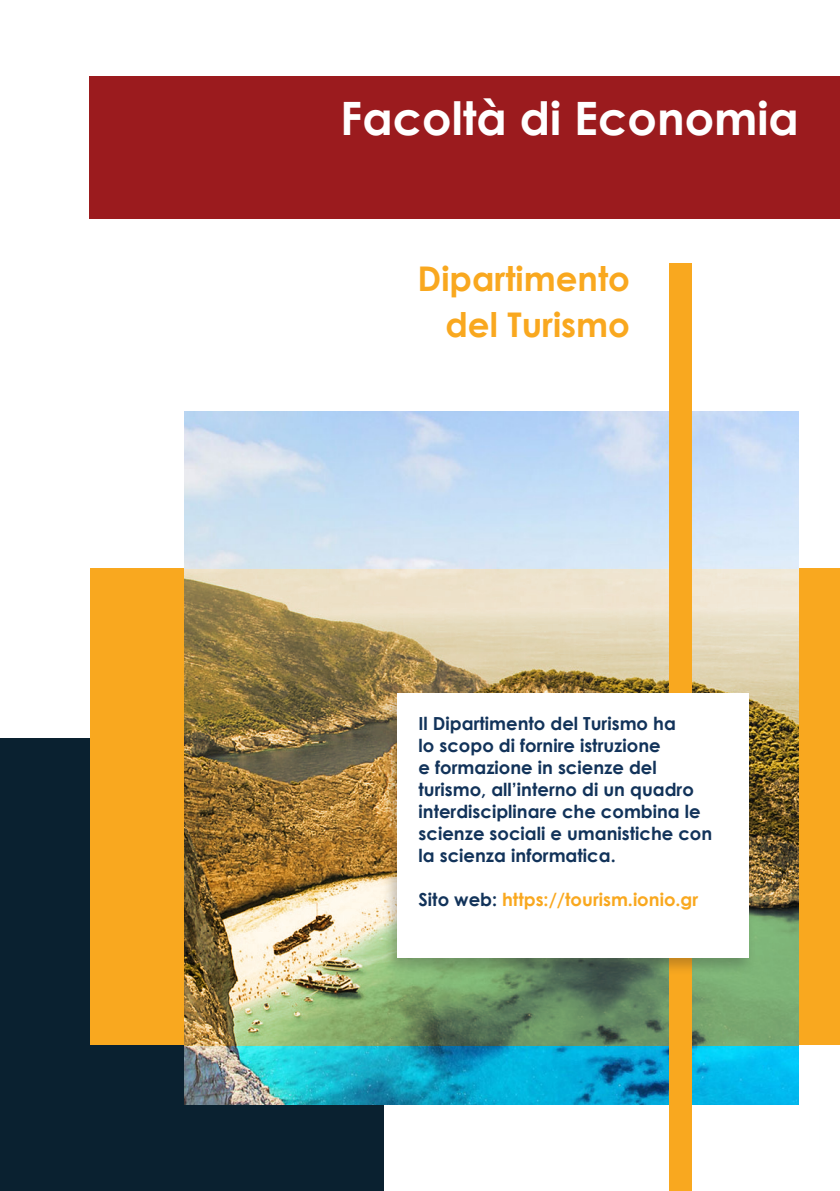
<style>
.page{position:relative;width:840px;height:1191px;background:#fff}
.page>*{position:absolute;margin:0;border:0;box-sizing:border-box;transform-origin:0 0}
.dpt_title{font:700 46px "Century Gothic";color:#fff}
.dpt_title-2{font:700 34px/46px "Century Gothic";color:#f9a81f;text-align:right}
.t1{font:700 18px/22px "Century Gothic";color:#12335a}
.t2{font:700 18px "Century Gothic";color:#f9a81f}
.s1{color:#12335a}
</style>
<div class="page">
<div style="left:0;top:738px;width:383px;height:453px;background:#0a2130"></div>
<div style="left:91px;top:568px;width:748px;height:476px;background:#f9a81f"></div>
<img style="left:184px;top:411px;width:614px;height:693px">
<img style="left:184px;top:569px;width:614px;height:476px">
<div style="left:669px;top:263px;width:22px;height:928px;background:#f9a81f"></div>
<div style="left:90px;top:76px;width:749px;height:143px;background:#9b1b1e"></div>
<div style="left:381px;top:690px;width:374px;height:286px;background:#231f20;opacity:.26"></div>
<div style="left:397px;top:693px;width:351px;height:265px;background:#fff"></div>
<p class="dpt_title" style="left:340px;top:84px;width:460px">Facoltà di Economia</p>
<p class="dpt_title-2" style="left:417px;top:254px;width:214px">Dipartimento del Turismo</p>
<p class="t1" style="left:418px;top:711px;width:295px">Il Dipartimento del Turismo ha<br>lo scopo di fornire istruzione<br>e formazione in scienze del turismo, all’interno di un quadro interdisciplinare che combina le scienze sociali e umanistiche con la scienza informatica.</p>
<p class="t2" style="left:418px;top:885px;width:281px"><span class="s1">Sito web:</span> https://tourism.ionio.gr</p>
</div>
